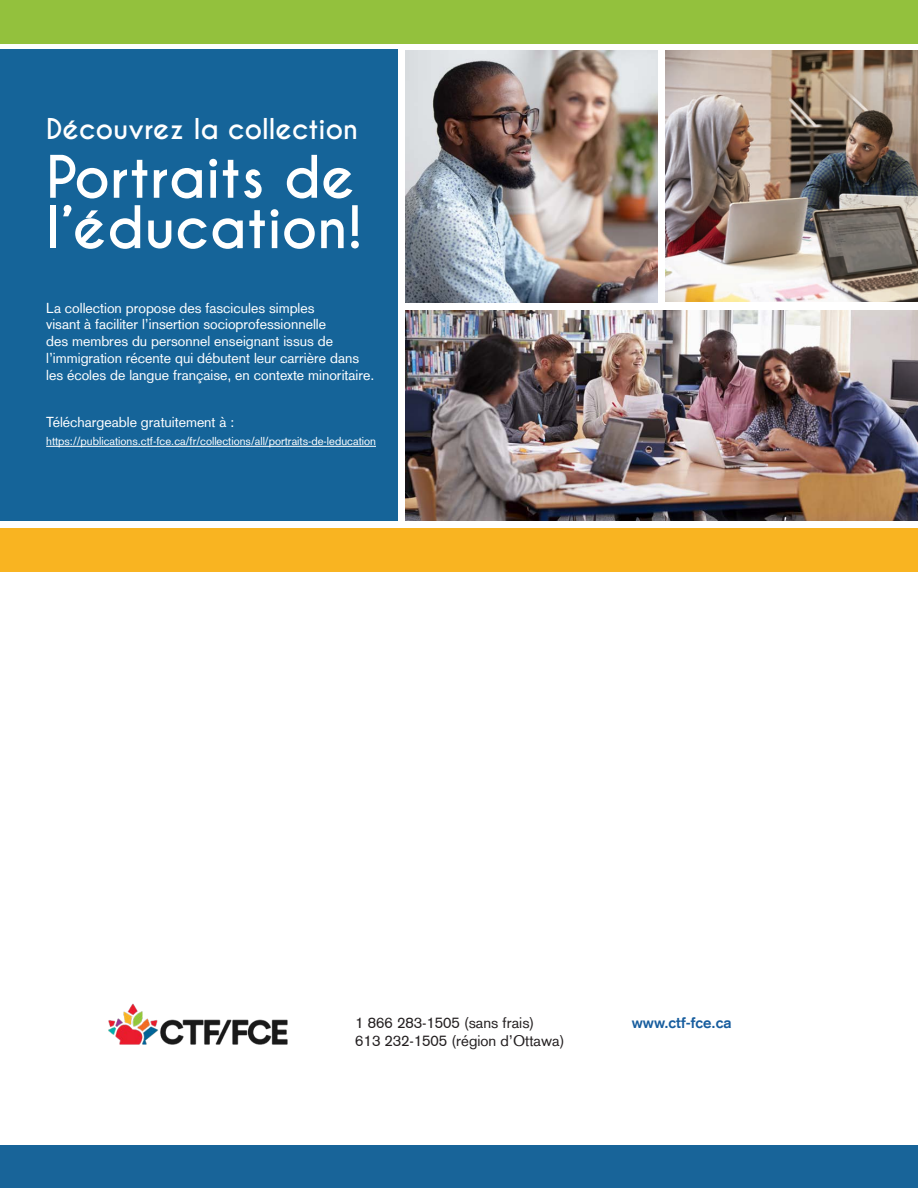
<style>
.page{position:relative;width:918px;height:1188px;background:#fff}
.page>*{position:absolute;margin:0;border:0;box-sizing:border-box;transform-origin:0 0}
.t1{font:700 54.9px "Caviar Dreams";color:#fff}
.t2{font:700 27px "Caviar Dreams";color:#fff}
.Texte{font:15px "Basic Commercial LT Com";color:#231f20}
.Texte-2{font:700 15px "Basic Commercial LT Com";color:#175d9e}
.Texte-3{font:14.1px/17px "Basic Commercial LT Com";color:#fff}
.Texte-4{font:11.25px "Basic Commercial LT Com";color:#fff}
</style>
<div class="page">
<div style="left:0;top:50px;width:397px;height:471px;background:#156499"></div>
<img style="left:108px;top:1003px;width:180px;height:42px">
<div style="left:0;top:1145px;width:918px;height:43px;background:#186499"></div>
<hr style="left:46px;top:446px;width:330px;height:1px;background:#fff">
<img style="left:666px;top:50px;width:252px;height:252px">
<img style="left:405px;top:50px;width:252px;height:252px">
<img style="left:405px;top:311px;width:513px;height:210px">
<div style="left:0;top:0;width:918px;height:43px;background:#93c13d"></div>
<div style="left:0;top:529px;width:918px;height:43px;background:#f9b421"></div>
<p class="t2" style="left:46px;top:112px;width:313px">Découvrez la collection</p>
<p class="t1" style="left:46px;top:144px;width:310px">Portraits de</p>
<p class="t1" style="left:46px;top:194px;width:318px">l’éducation!</p>
<p class="Texte-3" style="left:46px;top:299px;width:330px">La collection propose des fascicules simples<br>visant à faciliter l’insertion socioprofessionnelle<br>des membres du personnel enseignant issus de l’immigration récente qui débutent leur carrière dans les écoles de langue française, en contexte minoritaire.</p>
<p class="Texte-3" style="left:46px;top:414px;width:190px">Téléchargeable gratuitement à :</p>
<p class="Texte-4" style="left:46px;top:435px;width:331px">https://publications.ctf-fce.ca/fr/collections/all/portraits-de-leducation</p>
<p class="Texte" style="left:355px;top:1014px;width:180px">1 866 283-1505 (sans frais)</p>
<p class="Texte" style="left:355px;top:1032px;width:211px">613 232-1505 (région d’Ottawa)</p>
<p class="Texte-2" style="left:632px;top:1014px;width:101px">www.ctf-fce.ca</p>
</div>
